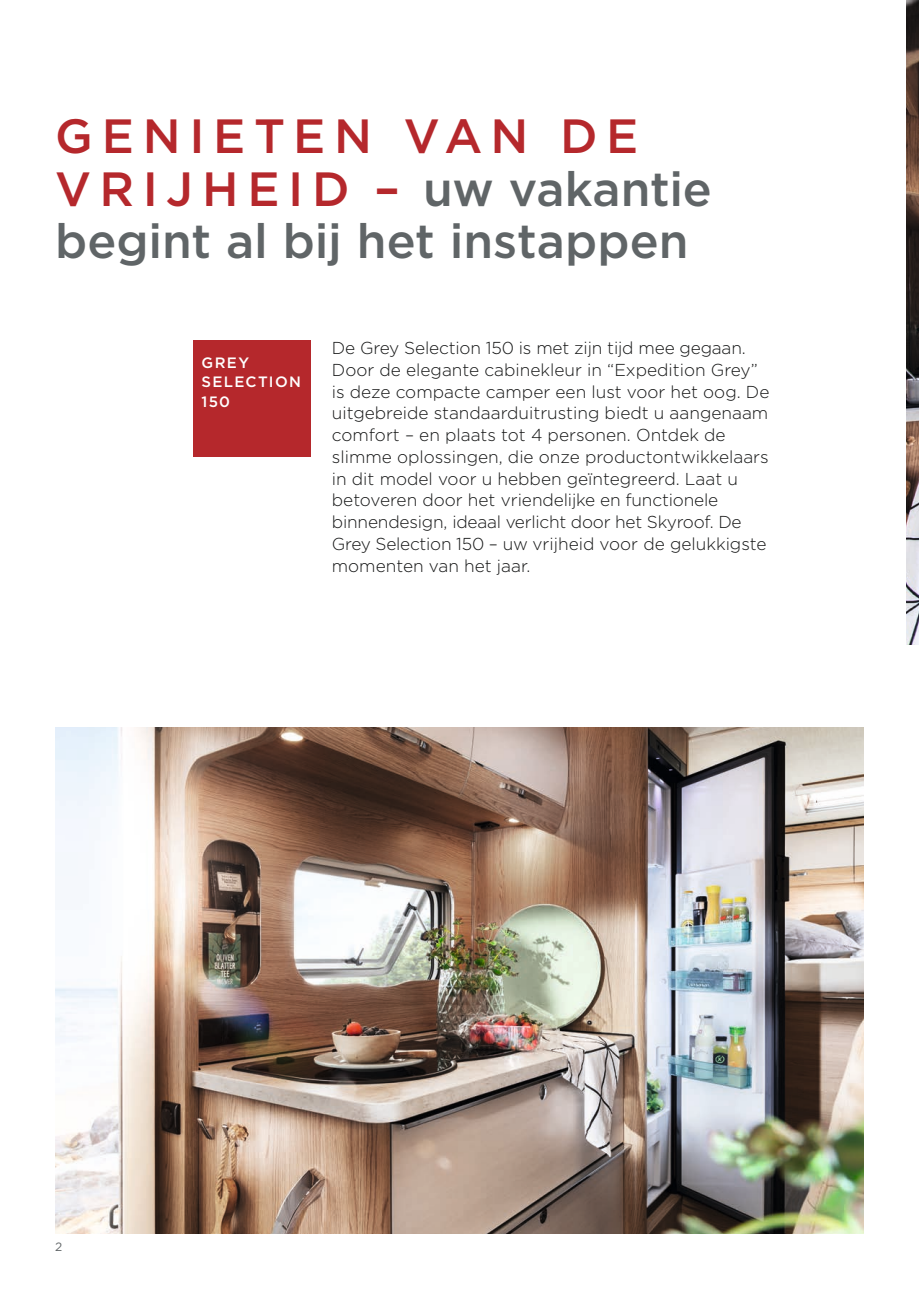
<style>
.page{position:relative;width:919px;height:1289px;background:#fff}
.page>*{position:absolute;margin:0;border:0;box-sizing:border-box;transform-origin:0 0}
.t1{font:500 48px/52.5px "Gotham";color:#606567}
.t2{font:300 17.25px/21.8px "Gotham";color:#151616}
.t3{font:500 15px/19.5px "Gotham";letter-spacing:.09em;color:#fff}
.t4{font:12px "Gotham";color:#606567}
.s1{color:#b5282c}
</style>
<div class="page">
<img style="left:55px;top:727px;width:808px;height:506px">
<img style="left:906px;top:0;width:12px;height:644px">
<div style="left:193px;top:340px;width:117px;height:117px;background:#b5282c"></div>
<h1 class="t1" style="left:55px;top:109px;width:658px"><span class="s1">GENIETEN VAN DE<br>V R I J H E I D –</span> uw vakantie begint al bij het instappen</h1>
<p class="t3" style="left:201px;top:352px;width:101px">GREY<br>SELECTION<br>150</p>
<p class="t2" style="left:332px;top:337px;width:439px">De Grey Selection 150 is met zijn tijd mee gegaan.<br>Door de elegante cabinekleur in “Expedition Grey” is deze compacte camper een lust voor het oog. De uitgebreide standaarduitrusting biedt u aangenaam comfort – en plaats tot 4 personen. Ontdek de slimme oplossingen, die onze productontwikkelaars in dit model voor u hebben geïntegreerd. Laat u betoveren door het vriendelijke en functionele binnendesign, ideaal verlicht door het Skyroof. De Grey Selection 150 – uw vrijheid voor de gelukkigste momenten van het jaar.</p>
<p class="t4" style="left:55px;top:1238px;width:9px">2</p>
</div>
